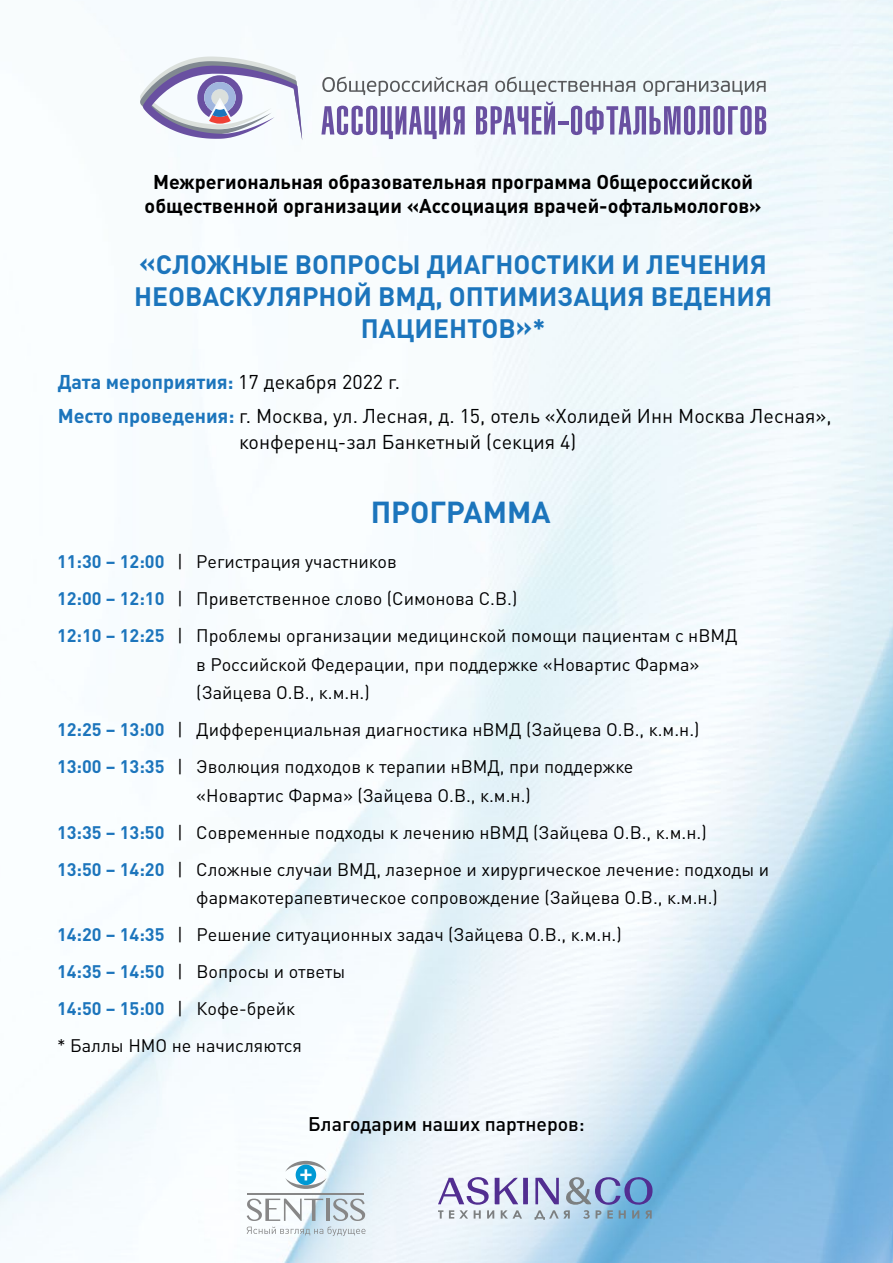
<style>
.page{position:relative;width:893px;height:1263px;background:#fff}
.page>*{position:absolute;margin:0;border:0;box-sizing:border-box;transform-origin:0 0}
.t1{font:700 30px "DIN Pro";color:#1c75bc}
.t2{font:700 26.25px/31.7px "DIN Pro";color:#1c75bc;text-align:center}
.t3{font:19.8px/34px "DIN Pro";color:#000}
.t4{font:700 19.8px/23.7px "DIN Pro";color:#000;text-align:center}
.t5{font:500 19.5px "DIN Pro";color:#000}
.t6{font:18px/37px "DIN Pro";color:#000}
.s1{font-weight:700;color:#1c75bc}
</style>
<div class="page">
<img style="left:0;top:0;width:893px;height:1263px">
<svg style="left:140px;top:56px;width:162px;height:84px"></svg>
<svg style="left:322px;top:77px;width:165px;height:19px"></svg>
<svg style="left:495px;top:77px;width:140px;height:18px"></svg>
<svg style="left:643px;top:81px;width:123px;height:15px"></svg>
<svg style="left:321px;top:106px;width:144px;height:33px"></svg>
<svg style="left:476px;top:102px;width:79px;height:33px"></svg>
<hr style="left:558px;top:121px;width:10px;height:4px;background:#6950a1">
<svg style="left:571px;top:106px;width:195px;height:29px"></svg>
<svg style="left:285px;top:1161px;width:41px;height:28px"></svg>
<hr style="left:248px;top:1193px;width:116px;height:1px;background:#878787">
<svg style="left:247px;top:1198px;width:119px;height:38px"></svg>
<svg style="left:438px;top:1174px;width:90px;height:44px"></svg>
<svg style="left:534px;top:1174px;width:120px;height:46px"></svg>
<p class="t4" style="left:145px;top:170px;width:618px">Межрегиональная образовательная программа Общероссийской общественной организации «Ассоциация врачей-офтальмологов»</p>
<h2 class="t2" style="left:134px;top:248px;width:639px">«СЛОЖНЫЕ ВОПРОСЫ ДИАГНОСТИКИ И ЛЕЧЕНИЯ<br>НЕОВАСКУЛЯРНОЙ ВМД, ОПТИМИЗАЦИЯ ВЕДЕНИЯ<br>ПАЦИЕНТОВ»*</h2>
<p class="t3" style="left:58px;top:364px;width:776px"><span class="s1">Дата мероприятия:</span> 17 декабря 2022 г.<br><span class="s1">Место проведения:</span> г. Москва, ул. Лесная, д. 15, отель «Холидей Инн Москва Лесная»,</p>
<p class="t3" style="left:239px;top:424px;width:339px">конференц-зал Банкетный (секция 4)</p>
<h1 class="t1" style="left:371px;top:492px;width:181px">ПРОГРАММА</h1>
<p class="t6" style="left:57px;top:543px;width:682px"><span class="s1">11:30 – 12:00</span> | Регистрация участников<br><span class="s1">12:00 – 12:10</span> | Приветственное слово (Симонова С.В.)<br><span class="s1">12:10 – 12:25</span> | Проблемы организации медицинской помощи пациентам с нВМД</p>
<p class="t6" style="left:196px;top:649px;width:505px;line-height:28.5px">в Российской Федерации, при поддержке «Новартис Фарма» (Зайцева О.В., к.м.н.)</p>
<p class="t6" style="left:57px;top:711px;width:644px"><span class="s1">12:25 – 13:00</span> | Дифференциальная диагностика нВМД (Зайцева О.В., к.м.н.)<br><span class="s1">13:00 – 13:35</span> | Эволюция подходов к терапии нВМД, при поддержке</p>
<p class="t6" style="left:57px;top:776px;width:714px;text-indent:139px">«Новартис Фарма» (Зайцева О.В., к.м.н.)<br><span class="s1">13:35 – 13:50</span> | Современные подходы к лечению нВМД (Зайцева О.В., к.м.н.)<br><span class="s1">13:50 – 14:20</span> | Сложные случаи ВМД, лазерное и хирургическое лечение: подходы и</p>
<p class="t6" style="left:57px;top:879px;width:662px;text-indent:139px">фармакотерапевтическое сопровождение (Зайцева О.В., к.м.н.)<br><span class="s1">14:20 – 14:35</span> | Решение ситуационных задач (Зайцева О.В., к.м.н.)<br><span class="s1">14:35 – 14:50</span> | Вопросы и ответы<br><span class="s1">14:50 – 15:00</span> | Кофе-брейк<br>* Баллы НМО не начисляются</p>
<p class="t5" style="left:308px;top:1111px;width:278px">Благодарим наших партнеров:</p>
</div>
